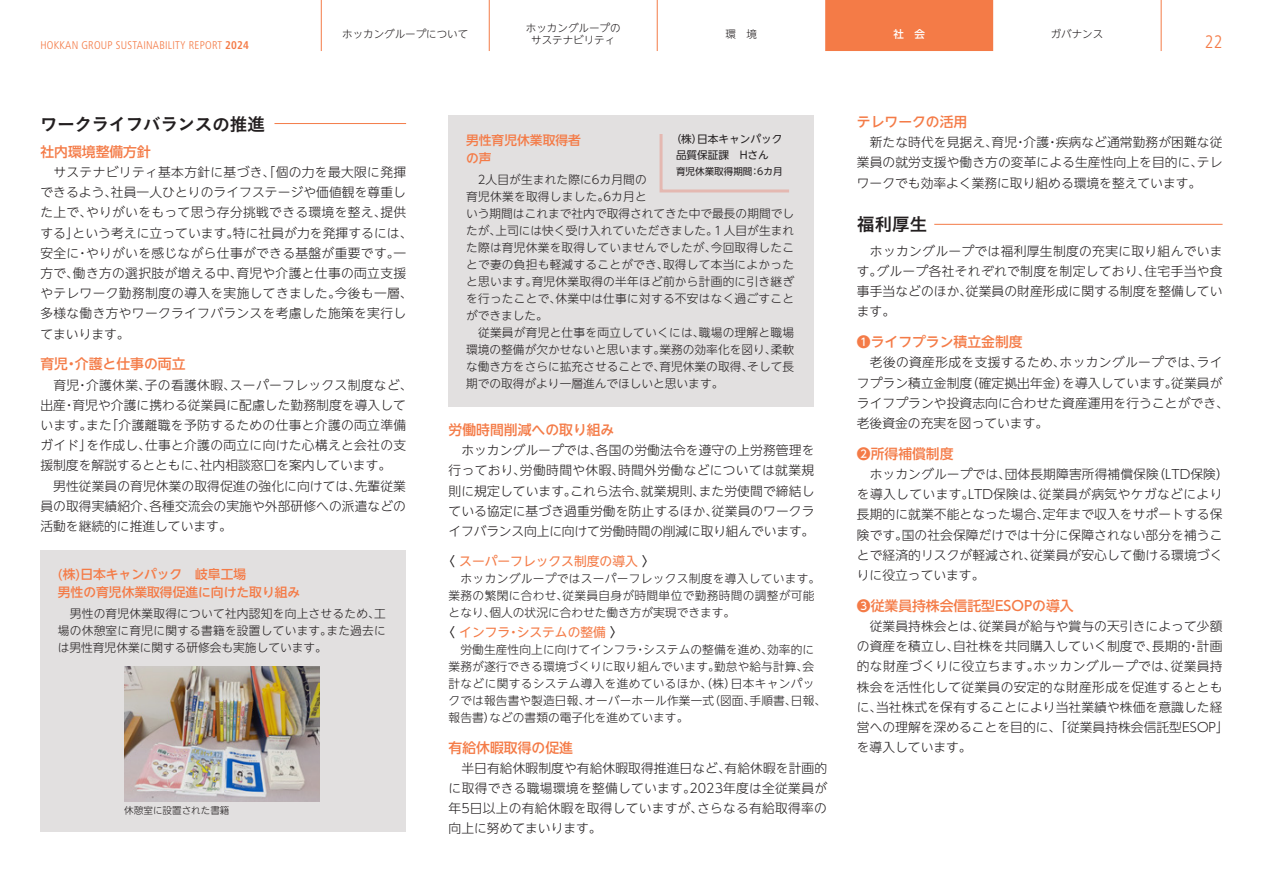
<style>
.page{position:relative;width:1263px;height:893px;background:#fff}
.page>*{position:absolute;margin:0;border:0;box-sizing:border-box;transform-origin:0 0}
.t1{font:18px "Koburina Go Std N W6";letter-spacing:-.035em;color:#231f20}
.t2{font:300 condensed 18px "Frutiger LT Std";color:#f47b47}
.t3{font:500 13.8px "UD Shin Go NT Pr 6 N";color:#f47b47}
.t4{font:300 12.75px/20.2px "UD Shin Go NT Pr 6 N";letter-spacing:.005em;color:#231f20}
.t5{font:300 12.75px/20.2px "UD Shin Go NT Pr 6 N";letter-spacing:.025em;color:#231f20}
.t6{font:500 12.75px/18.1px "UD Shin Go NT Pr 6 N";color:#f47b47}
.t7{font:12.75px "UD Shin Go NT Pr 6 N";color:#f47b47}
.t8{font:300 11.7px/17px "UD Shin Go NT Pr 6 N";letter-spacing:.01em;color:#231f20}
.t9{font:300 condensed 11.1px "Frutiger LT Std";letter-spacing:.02em;color:#f47b47}
.t10{font:10.65px/15.9px "UD Shin Go NT Pr 6 N";color:#231f20}
.t11{font:300 10.5px/12.8px "UD Shin Go NT Pr 6 N";color:#231f20;text-align:center}
.t12{font:500 10.5px "UD Shin Go NT Pr 6 N";color:#fff}
.t13{font:9.6px "UD Shin Go NT Pr 6 N";color:#231f20}
.t14{font:300 9.6px "UD Shin Go NT Pr 6 N";color:#231f20}
.s1{font-weight:700}
.s2{color:#231f20}
</style>
<div class="page">
<div style="left:825px;top:0;width:168px;height:51px;background:#f47b47"></div>
<svg style="left:321px;top:0;width:1px;height:17px"></svg>
<svg style="left:489px;top:0;width:1px;height:17px"></svg>
<svg style="left:657px;top:0;width:1px;height:17px"></svg>
<hr style="left:321px;top:17px;width:1px;height:34px;background:#f47b47">
<hr style="left:489px;top:17px;width:1px;height:34px;background:#f47b47">
<hr style="left:657px;top:17px;width:1px;height:34px;background:#f47b47">
<svg style="left:1161px;top:0;width:1px;height:17px"></svg>
<hr style="left:1161px;top:17px;width:1px;height:34px;background:#f47b47">
<hr style="left:274px;top:123px;width:132px;height:1px;background:#f47b47">
<div style="left:40px;top:550px;width:366px;height:282px;background:#e2e0e0"></div>
<div style="left:449px;top:115px;width:365px;height:291px;background:#e2e0e0"></div>
<img style="left:124px;top:666px;width:196px;height:136px">
<svg style="left:659px;top:134px;width:130px;height:59px"></svg>
<hr style="left:934px;top:224px;width:288px;height:1px;background:#f47b47">
<p class="t11" style="left:342px;top:27px;width:128px">ホッカングループについて</p>
<p class="t11" style="left:526px;top:21px;width:96px">ホッカングループのサステナビリティ</p>
<p class="t11" style="left:725px;top:27px;width:33px">環　境</p>
<p class="t12" style="left:893px;top:26px;width:33px">社　会</p>
<p class="t11" style="left:1051px;top:27px;width:54px">ガバナンス</p>
<p class="t9" style="left:40px;top:39px;width:210px">HOKKAN GROUP SUSTAINABILITY REPORT <span class="s1">2024</span></p>
<h1 class="t2" style="left:1205px;top:32px;width:19px">22</h1>
<h1 class="t1" style="left:40px;top:110px;width:227px">ワークライフバランスの推進</h1>
<p class="t3" style="left:40px;top:140px;width:112px">社内環境整備方針</p>
<p class="t5" style="left:40px;top:162px;width:374px">　サステナビリティ基本方針に基づき、「個の力を最大限に発揮できるよう、社員一人ひとりのライフステージや価値観を尊重した上で、やりがいをもって思う存分挑戦できる環境を整え、提供する」という考えに立っています。特に社員が力を発揮するには、安全に・やりがいを感じながら仕事ができる基盤が重要です。一方で、働き方の選択肢が増える中、育児や介護と仕事の両立支援やテレワーク勤務制度の導入を実施してきました。今後も一層、多様な働き方やワークライフバランスを考慮した施策を実行してまいります。</p>
<p class="t3" style="left:40px;top:353px;width:147px">育児・介護と仕事の両立</p>
<p class="t4" style="left:40px;top:374px;width:374px">　育児・介護休業、子の看護休暇、スーパーフレックス制度など、出産・育児や介護に携わる従業員に配慮した勤務制度を導入しています。また「介護離職を予防するための仕事と介護の両立準備ガイド」を作成し、仕事と介護の両立に向けた心構えと会社の支援制度を解説するとともに、社内相談窓口を案内しています。<br>　男性従業員の育児休業の取得促進の強化に向けては、先輩従業員の取得実績紹介、各種交流会の実施や外部研修への派遣などの活動を継続的に推進しています。</p>
<p class="t6" style="left:58px;top:564px;width:244px">(株)日本キャンパック　岐阜工場　<br>男性の育児休業取得促進に向けた取り組み</p>
<p class="t8" style="left:58px;top:604px;width:329px;text-align:justify">　男性の育児休業取得について社内認知を向上させるため、工場の休憩室に育児に関する書籍を設置しています。また過去には男性育児休業に関する研修会も実施しています。</p>
<p class="t14" style="left:124px;top:802px;width:107px">休憩室に設置された書籍</p>
<p class="t10" style="left:676px;top:130px;width:118px;text-indent:-5px">（株）日本キャンパック　品質保証課　Hさん</p>
<p class="t13" style="left:676px;top:163px;width:108px">育児休業取得期間：6カ月</p>
<p class="t6" style="left:466px;top:130px;width:116px">男性育児休業取得者の声</p>
<p class="t8" style="left:466px;top:170px;width:330px">　2人目が生まれた際に6カ月間の<br>育児休業を取得しました。6カ月と<br>いう期間はこれまで社内で取得されてきた中で最長の期間でしたが、上司には快く受け入れていただきました。１人目が生まれた際は育児休業を取得していませんでしたが、今回取得したことで妻の負担も軽減することができ、取得して本当によかったと思います。育児休業取得の半年ほど前から計画的に引き継ぎを行ったことで、休業中は仕事に対する不安はなく過ごすことができました。<br>　従業員が育児と仕事を両立していくには、職場の理解と職場環境の整備が欠かせないと思います。業務の効率化を図り、柔軟な働き方をさらに拡充させることで、育児休業の取得、そして長期での取得がより一層進んでほしいと思います。</p>
<p class="t3" style="left:449px;top:418px;width:167px">労働時間削減への取り組み</p>
<p class="t4" style="left:449px;top:440px;width:367px;text-align:justify">　ホッカングループでは、各国の労働法令を遵守の上労務管理を行っており、労働時間や休暇、時間外労働などについては就業規則に規定しています。これら法令、就業規則、また労使間で締結している協定に基づき過重労働を防止するほか、従業員のワークライフバランス向上に向けて労働時間の削減に取り組んでいます。</p>
<p class="t7" style="left:442px;top:551px;width:214px"><span class="s2">〈</span> スーパーフレックス制度の導入 <span class="s2">〉</span></p>
<p class="t8" style="left:449px;top:569px;width:373px">　ホッカングループではスーパーフレックス制度を導入しています。業務の繁閑に合わせ、従業員自身が時間単位で勤務時間の調整が可能となり、個人の状況に合わせた働き方が実現できます。</p>
<p class="t7" style="left:442px;top:622px;width:182px"><span class="s2">〈</span> インフラ・システムの整備 <span class="s2">〉</span></p>
<p class="t8" style="left:449px;top:641px;width:379px">　労働生産性向上に向けてインフラ・システムの整備を進め、効率的に業務が遂行できる環境づくりに取り組んでいます。勤怠や給与計算、会計などに関するシステム導入を進めているほか、（株）日本キャンパックでは報告書や製造日報、オーバーホール作業一式（図面、手順書、日報、報告書）などの書類の電子化を進めています。</p>
<p class="t3" style="left:449px;top:736px;width:126px">有給休暇取得の促進</p>
<p class="t4" style="left:449px;top:757px;width:380px;text-align:justify">　半日有給休暇制度や有給休暇取得推進日など、有給休暇を計画的に取得できる職場環境を整備しています。2023年度は全従業員が年5日以上の有給休暇を取得していますが、さらなる有給取得率の向上に努めてまいります。</p>
<p class="t3" style="left:857px;top:111px;width:112px">テレワークの活用</p>
<p class="t4" style="left:857px;top:132px;width:367px;text-align:justify">　新たな時代を見据え、育児・介護・疾病など通常勤務が困難な従業員の就労支援や働き方の変革による生産性向上を目的に、テレワークでも効率よく業務に取り組める環境を整えています。</p>
<h1 class="t1" style="left:857px;top:210px;width:72px">福利厚生</h1>
<p class="t4" style="left:857px;top:240px;width:367px;text-align:justify">　ホッカングループでは福利厚生制度の充実に取り組んでいます。グループ各社それぞれで制度を制定しており、住宅手当や食事手当などのほか、従業員の財産形成に関する制度を整備しています。</p>
<p class="t3" style="left:857px;top:331px;width:167px">❶ライフプラン積立金制度</p>
<p class="t4" style="left:857px;top:352px;width:373px">　老後の資産形成を支援するため、ホッカングループでは、ライフプラン積立金制度（確定拠出年金）を導入しています。従業員がライフプランや投資志向に合わせた資産運用を行うことができ、老後資金の充実を図っています。</p>
<p class="t3" style="left:857px;top:442px;width:98px">❷所得補償制度</p>
<p class="t4" style="left:857px;top:464px;width:373px">　ホッカングループでは、団体長期障害所得補償保険（LTD保険）を導入しています。LTD保険は、従業員が病気やケガなどにより長期的に就業不能となった場合、定年まで収入をサポートする保険です。国の社会保障だけでは十分に保障されない部分を補うことで経済的リスクが軽減され、従業員が安心して働ける環境づくりに役立っています。</p>
<p class="t4" style="left:857px;top:615px;width:374px">　従業員持株会とは、従業員が給与や賞与の天引きによって少額の資産を積立し、自社株を共同購入していく制度で、長期的・計画的な財産づくりに役立ちます。ホッカングループでは、従業員持株会を活性化して従業員の安定的な財産形成を促進するとともに、当社株式を保有することにより当社業績や株価を意識した経営への理解を深めることを目的に、「従業員持株会信託型ESOP」を導入しています。</p>
<p class="t3" style="left:857px;top:594px;width:218px">❸従業員持株会信託型ESOPの導入</p>
</div>
